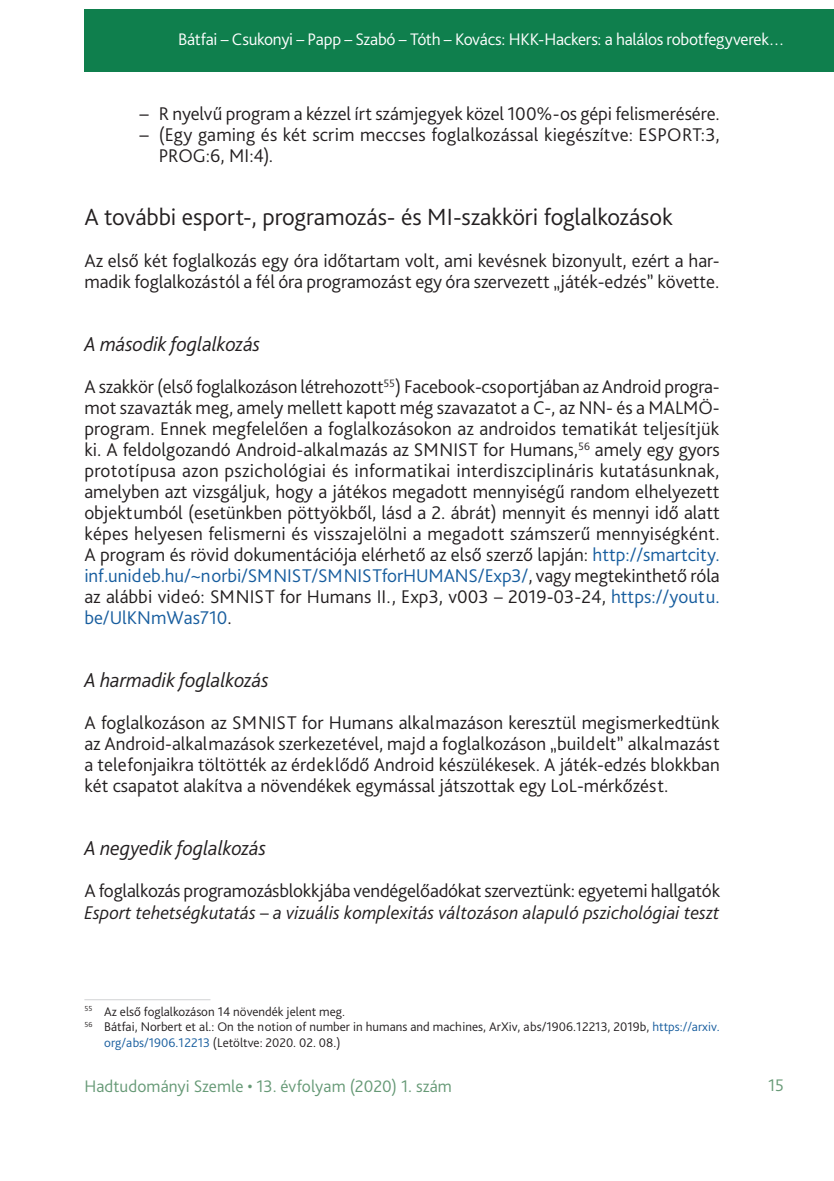
<style>
.page{position:relative;width:834px;height:1181px;background:#fff}
.page>*{position:absolute;margin:0;border:0;box-sizing:border-box;transform-origin:0 0}
._1_1_1__Head{font:300 24.5px "Bliss Pro";letter-spacing:-.005em;color:#231f20}
._1_1_1_1__Head_másol{font:italic 300 21px "Bliss Pro";letter-spacing:-.005em;color:#231f20}
._2__Body_copy_1st_pa{font:300 19.25px/21px "Bliss Pro";color:#231f20}
._2__Body_copy_1st_pa-2{font:italic 300 19.25px/21px "Bliss Pro";color:#231f20}
.t1{font:300 17.5px "Bliss Pro";letter-spacing:-.015em;color:#fff}
.t2{font:300 17.5px "Bliss Pro";letter-spacing:.005em;color:#669976}
.Lábjegyzet{font:300 13.12px/15.8px "Bliss Pro";color:#231f20}
.s1{color:#175d9e}
.s2{font-style:normal}
</style>
<div class="page">
<div style="left:84px;top:9px;width:749px;height:63px;background:#0f7f4d"></div>
<hr style="left:84px;top:999px;width:126px;height:1px;background:#d1d2d4">
<p class="t1" style="left:178px;top:28px;width:607px">Bátfai – Csukonyi – Papp – Szabó – Tóth – Kovács: HKK-Hackers: a halálos robotfegyverek…</p>
<p class="_2__Body_copy_1st_pa" style="left:139px;top:103px;width:582px">− R nyelvű program a kézzel írt számjegyek közel 100%-os gépi felismerésére.</p>
<p class="_2__Body_copy_1st_pa" style="left:159px;top:124px;width:562px;text-indent:-20px">− (Egy gaming és két scrim meccses foglalkozással kiegészítve: ESPORT:3,<br>PROG:6, MI:4).</p>
<p class="_1_1_1__Head" style="left:84px;top:202px;width:589px">A további esport-, programozás- és MI-szakköri foglalkozások</p>
<p class="_2__Body_copy_1st_pa" style="left:84px;top:250px;width:636px">Az első két foglalkozás egy óra időtartam volt, ami kevésnek bizonyult, ezért a har&shy;madik foglalkozástól a fél óra programozást egy óra szervezett „játék-edzés” követte.</p>
<p class="_1_1_1_1__Head_másol" style="left:84px;top:331px;width:177px">A második foglalkozás</p>
<p class="_2__Body_copy_1st_pa" style="left:84px;top:376px;width:637px;text-align:justify">A szakkör (első foglalkozáson létrehozott<sup>55</sup>) Facebook-csoportjában az Android progra&shy;mot szavazták meg, amely mellett kapott még szavazatot a C-, az NN- és a MALMÖ&shy;program. Ennek megfelelően a foglalkozásokon az androidos tematikát teljesítjük ki. A feldolgozandó Android-alkalmazás az SMNIST for Humans,<sup>56</sup> amely egy gyors prototípusa azon pszichológiai és informatikai interdiszciplináris kutatásunknak, amelyben azt vizsgáljuk, hogy a játékos megadott mennyiségű random elhelyezett objektumból (esetünkben pöttyökből, lásd a 2. ábrát) mennyit és mennyi idő alatt képes helyesen felismerni és visszajelölni a megadott számszerű mennyiségként.<br>A program és rövid dokumentációja elérhető az első szerző lapján: <span class="s1">http://smartcity. inf.unideb.hu/~norbi/SMNIST/SMNISTforHUMANS/Exp3/</span>, vagy megtekinthető róla az alábbi videó: SMNIST for Humans II., Exp3, v003 – 2019-03-24, <span class="s1">https://youtu. be/UlKNmWas710</span>.</p>
<p class="_1_1_1_1__Head_másol" style="left:84px;top:667px;width:186px">A harmadik foglalkozás</p>
<p class="_2__Body_copy_1st_pa" style="left:84px;top:712px;width:637px;text-align:justify">A foglalkozáson az SMNIST for Humans alkalmazáson keresztül megismerkedtünk az Android-alkalmazások szerkezetével, majd a foglalkozáson „buildelt” alkalmazást a telefonjaikra töltötték az érdeklődő Android készülékesek. A játék-edzés blokkban két csapatot alakítva a növendékek egymással játszottak egy LoL-mérkőzést.</p>
<p class="_1_1_1_1__Head_másol" style="left:84px;top:835px;width:183px">A negyedik foglalkozás</p>
<p class="_2__Body_copy_1st_pa-2" style="left:84px;top:880px;width:637px"><span class="s2">A foglalkozás programozásblokkjába vendégelőadókat szerveztünk: egyetemi hallgatók<br></span>Esport tehetségkutatás – a vizuális komplexitás változáson alapuló pszichológiai teszt</p>
<p class="Lábjegyzet" style="left:84px;top:1003px;width:262px"><sup>55</sup> Az első foglalkozáson 14 növendék jelent meg.</p>
<p class="Lábjegyzet" style="left:104px;top:1018px;width:617px;text-indent:-20px"><sup>56</sup> Bátfai, Norbert et al.: On the notion of number in humans and machines, ArXiv, abs/1906.12213, 2019b, <span class="s1">https://arxiv. org/abs/1906.12213</span> (Letöltve: 2020. 02. 08.)</p>
<p class="t2" style="left:84px;top:1075px;width:369px">Hadtudományi Szemle • 13. évfolyam (2020) 1. szám</p>
<p class="t2" style="left:768px;top:1074px;width:17px">15</p>
</div>
